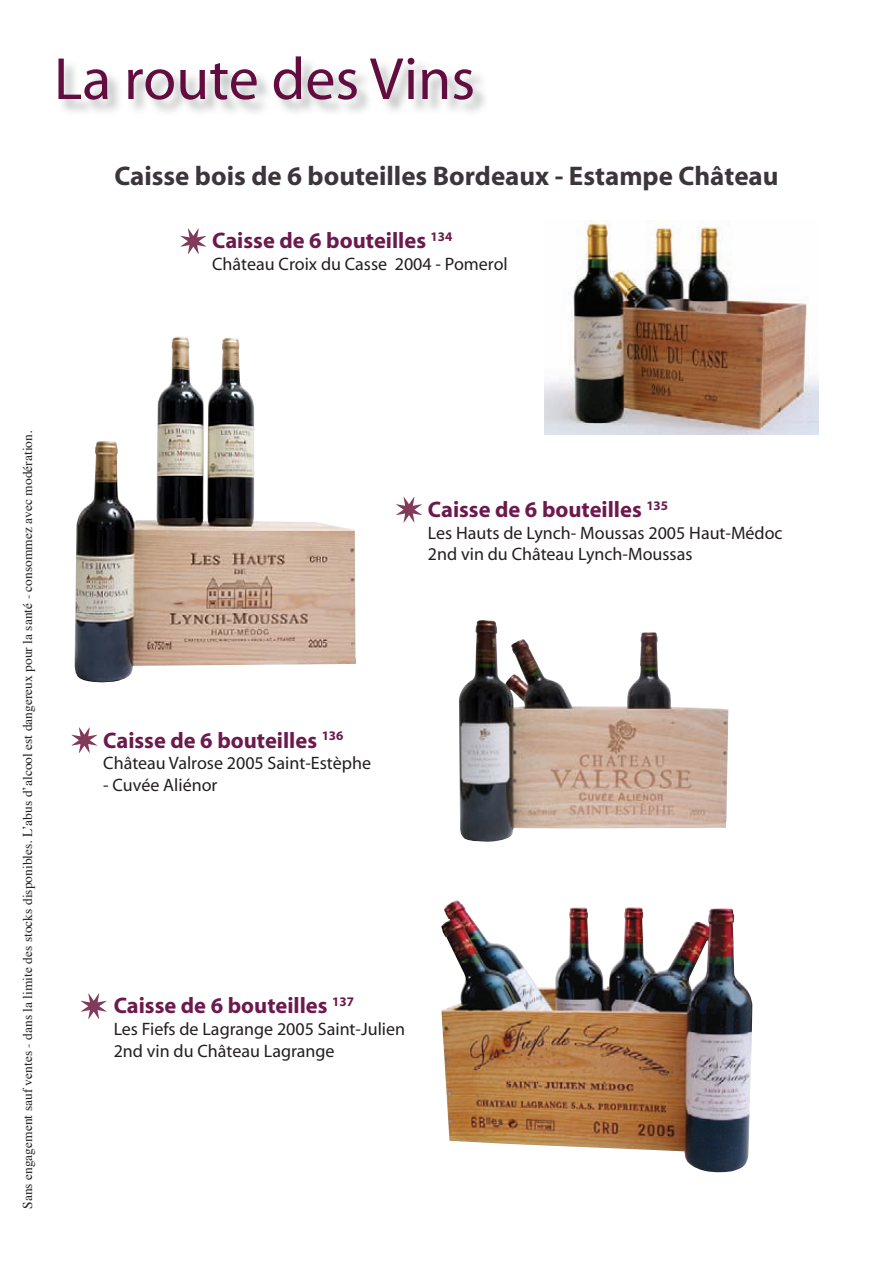
<style>
.page{position:relative;width:893px;height:1263px;background:#fff}
.page>*{position:absolute;margin:0;border:0;box-sizing:border-box;transform-origin:0 0}
.t1{font:60px "Myriad";color:#620c40}
.t2{font:700 27px "Myriad";color:#3c363c}
.t3{font:700 22.5px "Myriad";color:#6c1a4d}
.t4{font:18px/21.6px "Myriad";color:#231f20}
.t5{font:13.5px "Times";color:#231f20}
</style>
<div class="page">
<img style="left:74px;top:337px;width:282px;height:346px">
<img style="left:544px;top:220px;width:274px;height:214px">
<img style="left:459px;top:620px;width:269px;height:222px">
<img style="left:441px;top:900px;width:311px;height:273px">
<svg style="left:181px;top:228px;width:25px;height:26px"></svg>
<svg style="left:396px;top:497px;width:26px;height:25px"></svg>
<svg style="left:72px;top:727px;width:25px;height:26px"></svg>
<svg style="left:81px;top:993px;width:26px;height:26px"></svg>
<h1 class="t1" style="left:54px;top:49px;width:423px">La route des Vins</h1>
<h2 class="t2" style="left:114px;top:162px;width:666px">Caisse bois de 6 bouteilles Bordeaux - Estampe Château</h2>
<p class="t3" style="left:212px;top:229px;width:242px">Caisse de 6 bouteilles <sup>134</sup></p>
<p class="t4" style="left:212px;top:254px;width:297px">Château Croix du Casse 2004 - Pomerol</p>
<p class="t5" style="left:15px;top:1209px;width:780px;rotate:-90deg">Sans engagement sauf ventes - dans la limite des stocks disponibles. L’abus d’alcool est dangereux pour la santé - consommez avec modération.</p>
<p class="t3" style="left:428px;top:498px;width:242px">Caisse de 6 bouteilles <sup>135</sup></p>
<p class="t4" style="left:428px;top:523px;width:356px">Les Hauts de Lynch- Moussas 2005 Haut-Médoc<br>2nd vin du Château Lynch-Moussas</p>
<p class="t3" style="left:103px;top:728px;width:242px">Caisse de 6 bouteilles <sup>136</sup></p>
<p class="t4" style="left:103px;top:753px;width:269px">Château Valrose 2005 Saint-Estèphe</p>
<p class="t4" style="left:103px;top:775px;width:116px">- Cuvée Aliénor</p>
<p class="t3" style="left:114px;top:994px;width:242px">Caisse de 6 bouteilles <sup>137</sup></p>
<p class="t4" style="left:114px;top:1019px;width:293px">Les Fiefs de Lagrange 2005 Saint-Julien<br>2nd vin du Château Lagrange</p>
</div>
